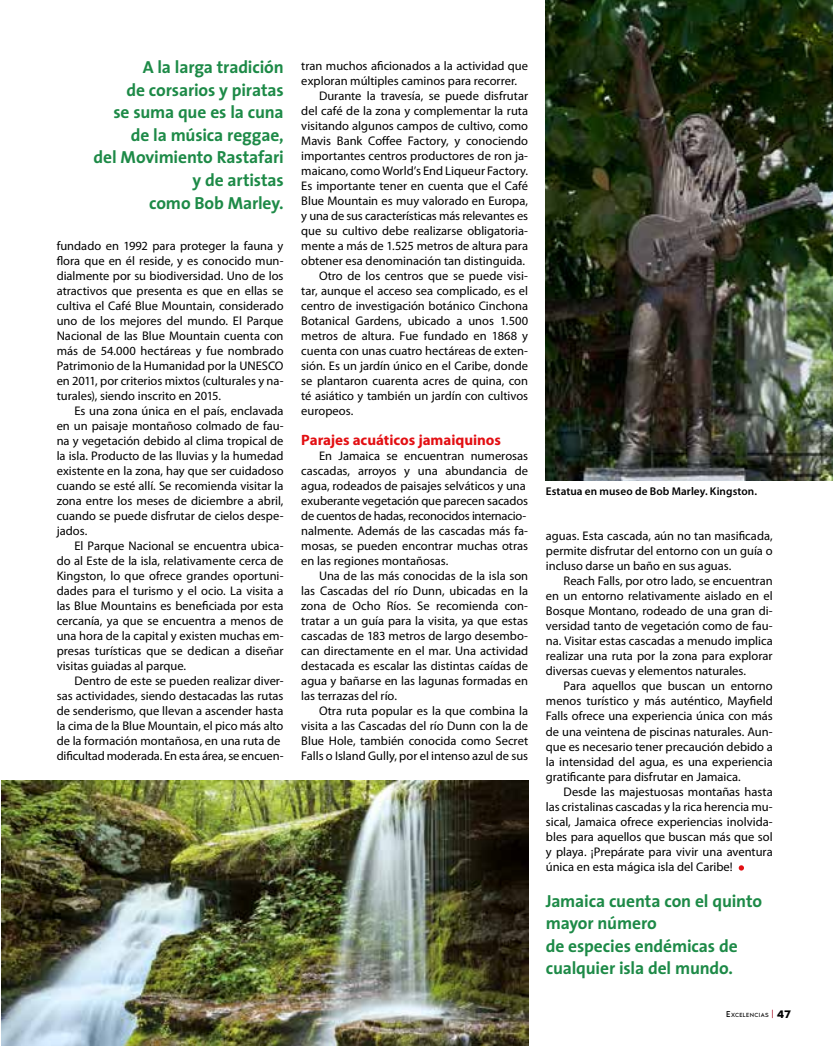
<style>
.page{position:relative;width:833px;height:1046px;background:#fff}
.page>*{position:absolute;margin:0;border:0;box-sizing:border-box;transform-origin:0 0}
.t1{font:700 17.5px/22.5px "The Sans";letter-spacing:-.01em;color:#1d8a47;text-align:right}
.t2{font:700 15px "Myriad Pro";letter-spacing:-.005em;color:#e30f13}
.t3{font:12.5px/15px "Myriad Pro";color:#000;text-align:justify}
.t4{font:600 11.25px "Myriad Pro";letter-spacing:.005em;color:#000}
.t5{font:6.12px "Noir Pro";letter-spacing:.065em;color:#000}
.s1{font-size:8.75px}
.s2{font-weight:600;font-size:11.25px}
</style>
<div class="page">
<img style="left:546px;top:0;width:287px;height:480px">
<img style="left:1px;top:780px;width:527px;height:265px">
<svg style="left:738px;top:865px;width:6px;height:5px"></svg>
<h1 class="t1" style="left:94px;top:56px;width:192px">A la larga tradición<br>de corsarios y piratas<br>se suma que es la cuna de la música reggae,<br>del Movimiento Rastafari y de artistas<br>como Bob Marley.</h1>
<p class="t3" style="left:301px;top:58px;width:228px">tran muchos aficionados a la actividad que</p>
<p class="t3" style="left:301px;top:73px;width:217px">exploran múltiples caminos para recorrer.</p>
<p class="t3" style="left:319px;top:88px;width:211px">Durante la travesía, se puede disfrutar</p>
<p class="t3" style="left:301px;top:103px;width:228px">del café de la zona y complementar la ruta</p>
<p class="t3" style="left:301px;top:118px;width:228px">visitando algunos campos de cultivo, como</p>
<p class="t3" style="left:301px;top:133px;width:228px">Mavis Bank Coffee Factory, y conociendo</p>
<p class="t3" style="left:301px;top:148px;width:228px">importantes centros productores de ron ja-</p>
<p class="t3" style="left:301px;top:163px;width:228px">maicano, como World’s End Liqueur Factory.</p>
<p class="t3" style="left:301px;top:178px;width:228px">Es importante tener en cuenta que el Café</p>
<p class="t3" style="left:301px;top:193px;width:228px">Blue Mountain es muy valorado en Europa,</p>
<p class="t3" style="left:301px;top:208px;width:228px">y una de sus características más relevantes es</p>
<p class="t3" style="left:301px;top:223px;width:228px">que su cultivo debe realizarse obligatoria-</p>
<p class="t3" style="left:301px;top:238px;width:228px">mente a más de 1.525 metros de altura para</p>
<p class="t3" style="left:301px;top:253px;width:225px">obtener esa denominación tan distinguida.</p>
<p class="t3" style="left:319px;top:268px;width:211px">Otro de los centros que se puede visi-</p>
<p class="t3" style="left:301px;top:283px;width:228px">tar, aunque el acceso sea complicado, es el</p>
<p class="t3" style="left:301px;top:298px;width:228px">centro de investigación botánico Cinchona</p>
<p class="t3" style="left:301px;top:313px;width:228px">Botanical Gardens, ubicado a unos 1.500</p>
<p class="t3" style="left:301px;top:328px;width:228px">metros de altura. Fue fundado en 1868 y</p>
<p class="t3" style="left:301px;top:343px;width:228px">cuenta con unas cuatro hectáreas de exten-</p>
<p class="t3" style="left:301px;top:358px;width:228px">sión. Es un jardín único en el Caribe, donde</p>
<p class="t3" style="left:301px;top:373px;width:228px">se plantaron cuarenta acres de quina, con</p>
<p class="t3" style="left:301px;top:388px;width:228px">té asiático y también un jardín con cultivos</p>
<p class="t3" style="left:301px;top:403px;width:54px">europeos.</p>
<p class="t2" style="left:301px;top:431px;width:201px">Parajes acuáticos jamaiquinos</p>
<p class="t3" style="left:301px;top:448px;width:228px;text-align:left;text-indent:18px">En Jamaica se encuentran numerosas cascadas, arroyos y una abundancia de agua, rodeados de paisajes selváticos y una exuberante vegetación que parecen sacados de cuentos de hadas, reconocidos internacio&shy;nalmente. Además de las cascadas más fa&shy;mosas, se pueden encontrar muchas otras en las regiones montañosas.</p>
<p class="t3" style="left:301px;top:568px;width:228px;text-indent:18px">Una de las más conocidas de la isla son las Cascadas del río Dunn, ubicadas en la zona de Ocho Ríos. Se recomienda con&shy;tratar a un guía para la visita, ya que estas cascadas de 183 metros de largo desembo&shy;can directamente en el mar. Una actividad destacada es escalar las distintas caídas de agua y bañarse en las lagunas formadas en las terrazas del río.</p>
<p class="t3" style="left:301px;top:703px;width:228px;text-indent:18px">Otra ruta popular es la que combina la visita a las Cascadas del río Dunn con la de Blue Hole, también conocida como Secret Falls o Island Gully, por el intenso azul de sus</p>
<p class="t3" style="left:57px;top:238px;width:228px">fundado en 1992 para proteger la fauna y flora que en él reside, y es conocido mun&shy;dialmente por su biodiversidad. Uno de los atractivos que presenta es que en ellas se cultiva el Café Blue Mountain, considerado uno de los mejores del mundo. El Parque Nacional de las Blue Mountain cuenta con más de 54.000 hectáreas y fue nombrado Patrimonio de la Humanidad por la UNESCO en 2011, por criterios mixtos (culturales y na&shy;turales), siendo inscrito en 2015.</p>
<p class="t3" style="left:57px;top:403px;width:228px;text-indent:18px">Es una zona única en el país, enclavada en un paisaje montañoso colmado de fau&shy;na y vegetación debido al clima tropical de la isla. Producto de las lluvias y la humedad existente en la zona, hay que ser cuidadoso cuando se esté allí. Se recomienda visitar la zona entre los meses de diciembre a abril, cuando se puede disfrutar de cielos despe&shy;jados.</p>
<p class="t3" style="left:57px;top:538px;width:228px;text-indent:18px">El Parque Nacional se encuentra ubica&shy;do al Este de la isla, relativamente cerca de Kingston, lo que ofrece grandes oportuni&shy;dades para el turismo y el ocio. La visita a las Blue Mountains es beneficiada por esta cercanía, ya que se encuentra a menos de una hora de la capital y existen muchas em&shy;presas turísticas que se dedican a diseñar visitas guiadas al parque.</p>
<p class="t3" style="left:57px;top:673px;width:228px;text-align:left;text-indent:18px">Dentro de este se pueden realizar diver&shy;sas actividades, siendo destacadas las rutas de senderismo, que llevan a ascender hasta la cima de la Blue Mountain, el pico más alto de la formación montañosa, en una ruta de dificultad moderada. En esta área, se encuen-</p>
<p class="t4" style="left:546px;top:485px;width:213px">Estatua en museo de Bob Marley. Kingston.</p>
<p class="t3" style="left:546px;top:529px;width:228px">aguas. Esta cascada, aún no tan masificada, permite disfrutar del entorno con un guía o incluso darse un baño en sus aguas.</p>
<p class="t3" style="left:546px;top:574px;width:228px;text-indent:18px">Reach Falls, por otro lado, se encuentran en un entorno relativamente aislado en el Bosque Montano, rodeado de una gran di&shy;versidad tanto de vegetación como de fau&shy;na. Visitar estas cascadas a menudo implica realizar una ruta por la zona para explorar diversas cuevas y elementos naturales.</p>
<p class="t3" style="left:546px;top:679px;width:228px;text-indent:18px">Para aquellos que buscan un entorno menos turístico y más auténtico, Mayfield Falls ofrece una experiencia única con más de una veintena de piscinas naturales. Aun&shy;que es necesario tener precaución debido a la intensidad del agua, es una experiencia gratificante para disfrutar en Jamaica.</p>
<p class="t3" style="left:546px;top:784px;width:228px;text-indent:18px">Desde las majestuosas montañas hasta las cristalinas cascadas y la rica herencia mu&shy;sical, Jamaica ofrece experiencias inolvida&shy;bles para aquellos que buscan más que sol y playa. ¡Prepárate para vivir una aventura única en esta mágica isla del Caribe!</p>
<h1 class="t1" style="left:546px;top:888px;width:218px;text-align:left">Jamaica cuenta con el quinto mayor número<br>de especies endémicas de cualquier isla del mundo.</h1>
<p class="t5" style="left:726px;top:1010px;width:66px"><span class="s1">E</span>XCELENCIAS <sup>|</sup> <span class="s2">47</span></p>
</div>
